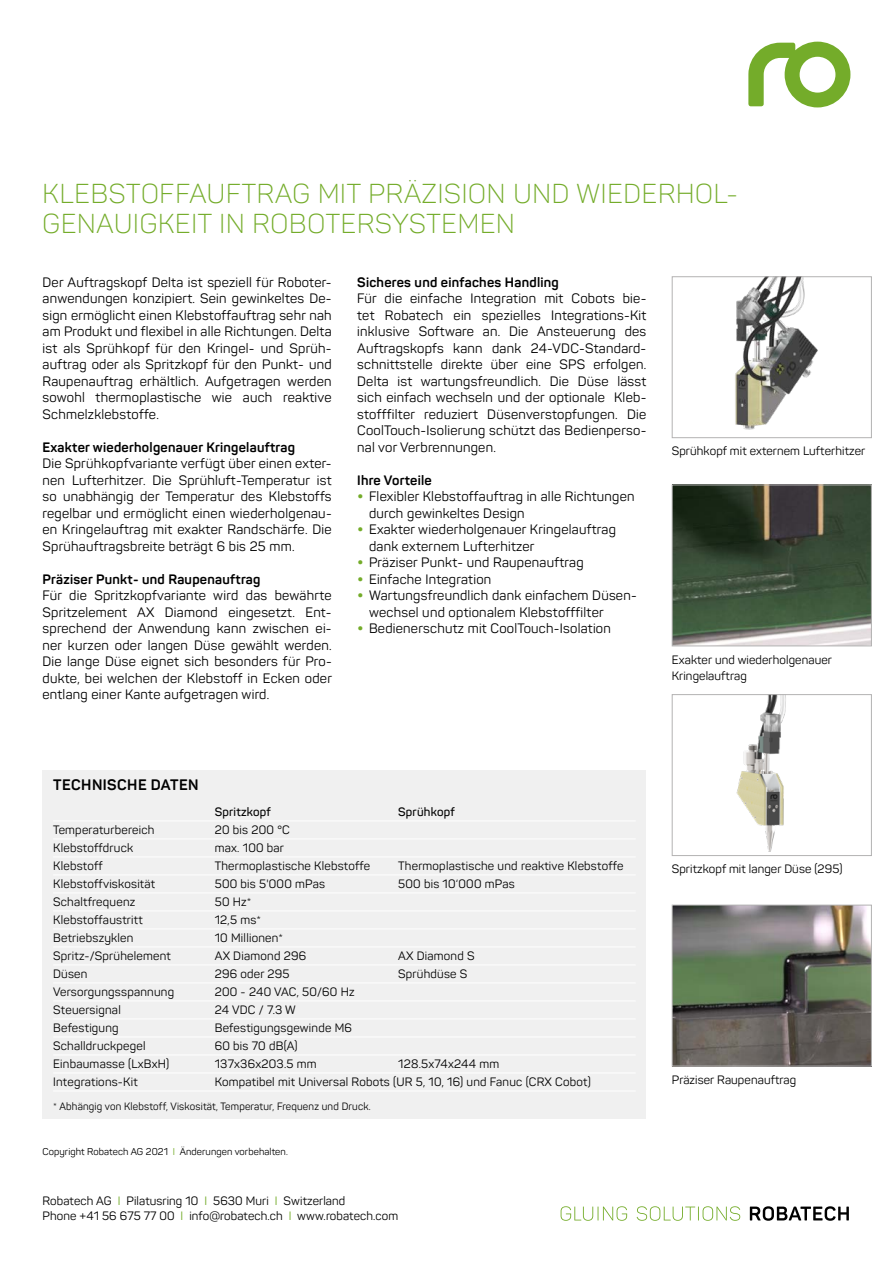
<style>
.page{position:relative;width:893px;height:1263px;background:#fff}
.page>*{position:absolute;margin:0;border:0;box-sizing:border-box;transform-origin:0 0}
.t1{font:300 27px/30px "Panton";letter-spacing:.03em;color:#74ac2a}
.t2{font:700 15px "Panton";letter-spacing:.03em;color:#000}
.t3{font:13.5px/16.5px "Panton";letter-spacing:.02em;color:#000;text-align:justify}
.t4{font:700 13.5px "Panton";letter-spacing:.02em;color:#000}
.t5{font:12px/16.5px "Panton";letter-spacing:.02em;color:#000}
.t6{font:600 12px "Panton";letter-spacing:.02em;color:#000}
.t7{font:10.5px "Panton";letter-spacing:.02em;color:#000}
.t8{font:9.75px "Panton";letter-spacing:.01em;color:#000}
.s1{font-weight:700;font-size:18px;color:#74ac2a}
.s2{color:#74ac2a}
</style>
<div class="page">
<svg style="left:748px;top:42px;width:102px;height:65px"></svg>
<svg style="left:750px;top:1206px;width:99px;height:15px"></svg>
<svg style="left:561px;top:1206px;width:179px;height:15px"></svg>
<img style="left:735px;top:278px;width:83px;height:152px">
<div style="left:672px;top:276px;width:200px;height:162px;border:1px solid #b3b2b2"></div>
<img style="left:674px;top:487px;width:196px;height:157px">
<div style="left:672px;top:485px;width:200px;height:161px;border:1px solid #b3b2b2"></div>
<img style="left:736px;top:696px;width:50px;height:156px">
<div style="left:672px;top:694px;width:200px;height:162px;border:1px solid #b3b2b2"></div>
<img style="left:674px;top:907px;width:196px;height:157px">
<div style="left:672px;top:905px;width:200px;height:161px;border:1px solid #b3b2b2"></div>
<div style="left:43px;top:770px;width:603px;height:348px;background:#f0f0f0"></div>
<hr style="left:53px;top:821px;width:583px;height:1px;background:#fff">
<hr style="left:53px;top:839px;width:583px;height:1px;background:#fff">
<hr style="left:53px;top:857px;width:583px;height:1px;background:#fff">
<hr style="left:53px;top:875px;width:583px;height:1px;background:#fff">
<hr style="left:53px;top:893px;width:583px;height:1px;background:#fff">
<hr style="left:53px;top:911px;width:583px;height:1px;background:#fff">
<hr style="left:53px;top:929px;width:583px;height:1px;background:#fff">
<hr style="left:53px;top:947px;width:583px;height:1px;background:#fff">
<hr style="left:53px;top:965px;width:583px;height:1px;background:#fff">
<hr style="left:53px;top:983px;width:583px;height:1px;background:#fff">
<hr style="left:53px;top:1001px;width:583px;height:1px;background:#fff">
<hr style="left:53px;top:1019px;width:583px;height:1px;background:#fff">
<hr style="left:53px;top:1037px;width:583px;height:1px;background:#fff">
<hr style="left:53px;top:1055px;width:583px;height:1px;background:#fff">
<hr style="left:53px;top:1073px;width:583px;height:1px;background:#fff">
<hr style="left:53px;top:1091px;width:583px;height:1px;background:#fff">
<h1 class="t1" style="left:43px;top:178px;width:697px">KLEBSTOFFAUFTRAG MIT PRÄZISION UND WIEDERHOL-<br>GENAUIGKEIT IN ROBOTERSYSTEMEN</h1>
<p class="t3" style="left:43px;top:274px;width:291px">Der Auftragskopf Delta ist speziell für Roboter&shy;anwendungen konzipiert. Sein gewinkeltes De&shy;sign ermöglicht einen Klebstoffauftrag sehr nah am Produkt und flexibel in alle Richtungen. Delta ist als Sprühkopf für den Kringel- und Sprüh&shy;auftrag oder als Spritzkopf für den Punkt- und Raupenauftrag erhältlich. Aufgetragen werden sowohl thermoplastische wie auch reaktive Schmelzklebstoffe.</p>
<p class="t4" style="left:43px;top:438px;width:254px">Exakter wiederholgenauer Kringelauftrag</p>
<p class="t3" style="left:43px;top:455px;width:291px">Die Sprühkopfvariante verfügt über einen exter&shy;nen Lufterhitzer. Die Sprühluft-Temperatur ist so unabhängig der Temperatur des Klebstoffs regelbar und ermöglicht einen wiederholgenau&shy;en Kringelauftrag mit exakter Randschärfe. Die Sprühauftragsbreite beträgt 6 bis 25 mm.</p>
<p class="t4" style="left:43px;top:570px;width:220px">Präziser Punkt- und Raupenauftrag</p>
<p class="t3" style="left:43px;top:587px;width:291px">Für die Spritzkopfvariante wird das bewährte Spritzelement AX Diamond eingesetzt. Ent&shy;sprechend der Anwendung kann zwischen ei&shy;ner kurzen oder langen Düse gewählt werden.<br>Die lange Düse eignet sich besonders für Pro&shy;dukte, bei welchen der Klebstoff in Ecken oder entlang einer Kante aufgetragen wird.</p>
<p class="t4" style="left:357px;top:273px;width:203px">Sicheres und einfaches Handling</p>
<p class="t3" style="left:357px;top:290px;width:291px">Für die einfache Integration mit Cobots bie&shy;tet Robatech ein spezielles Integrations-Kit inklusive Software an. Die Ansteuerung des Auftragskopfs kann dank 24-VDC-Standard&shy;schnittstelle direkte über eine SPS erfolgen.<br>Delta ist wartungsfreundlich. Die Düse lässt sich einfach wechseln und der optionale Kleb&shy;stofffilter reduziert Düsenverstopfungen. Die CoolTouch-Isolierung schützt das Bedienperso&shy;nal vor Verbrennungen.</p>
<p class="t4" style="left:357px;top:471px;width:76px">Ihre Vorteile</p>
<p class="t3" style="left:369px;top:488px;width:267px;text-indent:-12px"><span class="s1">•</span> Flexibler Klebstoffauftrag in alle Richtungen durch gewinkeltes Design</p>
<p class="t3" style="left:369px;top:521px;width:248px;text-indent:-12px"><span class="s1">•</span> Exakter wiederholgenauer Kringelauftrag dank externem Lufterhitzer</p>
<p class="t3" style="left:357px;top:554px;width:228px"><span class="s1">•</span> Präziser Punkt- und Raupenauftrag</p>
<p class="t3" style="left:357px;top:571px;width:136px"><span class="s1">•</span> Einfache Integration</p>
<p class="t3" style="left:369px;top:587px;width:269px;text-indent:-12px"><span class="s1">•</span> Wartungsfreundlich dank einfachem Düsen&shy;wechsel und optionalem Klebstofffilter</p>
<p class="t3" style="left:357px;top:620px;width:255px"><span class="s1">•</span> Bedienerschutz mit CoolTouch-Isolation</p>
<p class="t5" style="left:672px;top:443px;width:195px">Sprühkopf mit externem Lufterhitzer</p>
<p class="t5" style="left:672px;top:651px;width:162px">Exakter und wiederholgenauer<br>Kringelauftrag</p>
<p class="t2" style="left:53px;top:775px;width:147px">TECHNISCHE DATEN</p>
<p class="t6" style="left:215px;top:805px;width:58px">Spritzkopf</p>
<p class="t6" style="left:398px;top:805px;width:58px">Sprühkopf</p>
<p class="t5" style="left:53px;top:822px;width:103px">Temperaturbereich</p>
<p class="t5" style="left:215px;top:822px;width:77px">20 bis 200 °C</p>
<p class="t5" style="left:53px;top:840px;width:82px">Klebstoffdruck</p>
<p class="t5" style="left:215px;top:840px;width:71px">max. 100 bar</p>
<p class="t5" style="left:53px;top:858px;width:51px">Klebstoff</p>
<p class="t5" style="left:215px;top:858px;width:157px">Thermoplastische Klebstoffe</p>
<p class="t5" style="left:398px;top:858px;width:227px">Thermoplastische und reaktive Klebstoffe</p>
<p class="t5" style="left:53px;top:876px;width:103px">Klebstoffviskosität</p>
<p class="t5" style="left:215px;top:876px;width:112px">500 bis 5'000 mPas</p>
<p class="t5" style="left:398px;top:876px;width:118px">500 bis 10‘000 mPas</p>
<p class="t5" style="left:53px;top:894px;width:84px">Schaltfrequenz</p>
<p class="t5" style="left:215px;top:894px;width:38px">50 Hz*</p>
<p class="t5" style="left:53px;top:912px;width:91px">Klebstoffaustritt</p>
<p class="t5" style="left:215px;top:912px;width:48px">12,5 ms*</p>
<p class="t5" style="left:53px;top:930px;width:82px">Betriebszyklen</p>
<p class="t5" style="left:215px;top:930px;width:70px">10 Millionen*</p>
<p class="t5" style="left:53px;top:948px;width:119px">Spritz-/Sprühelement</p>
<p class="t5" style="left:215px;top:948px;width:93px">AX Diamond 296</p>
<p class="t5" style="left:398px;top:948px;width:78px">AX Diamond S</p>
<p class="t5" style="left:53px;top:966px;width:36px">Düsen</p>
<p class="t5" style="left:215px;top:966px;width:76px">296 oder 295</p>
<p class="t5" style="left:398px;top:966px;width:71px">Sprühdüse S</p>
<p class="t5" style="left:53px;top:984px;width:122px">Versorgungsspannung</p>
<p class="t5" style="left:215px;top:984px;width:141px">200 - 240 VAC, 50/60 Hz</p>
<p class="t5" style="left:53px;top:1002px;width:69px">Steuersignal</p>
<p class="t5" style="left:215px;top:1002px;width:83px">24 VDC / 7.3 W</p>
<p class="t5" style="left:53px;top:1020px;width:67px">Befestigung</p>
<p class="t5" style="left:215px;top:1020px;width:139px">Befestigungsgewinde M6</p>
<p class="t5" style="left:53px;top:1038px;width:94px">Schalldruckpegel</p>
<p class="t5" style="left:215px;top:1038px;width:84px">60 bis 70 dB(A)</p>
<p class="t5" style="left:53px;top:1056px;width:118px">Einbaumasse (LxBxH)</p>
<p class="t5" style="left:215px;top:1056px;width:103px">137x36x203.5 mm</p>
<p class="t5" style="left:398px;top:1056px;width:103px">128.5x74x244 mm</p>
<p class="t5" style="left:53px;top:1074px;width:86px">Integrations-Kit</p>
<p class="t5" style="left:215px;top:1074px;width:378px">Kompatibel mit Universal Robots (UR 5, 10, 16) und Fanuc (CRX Cobot)</p>
<p class="t7" style="left:53px;top:1100px;width:319px">* Abhängig von Klebstoff, Viskosität, Temperatur, Frequenz und Druck.</p>
<p class="t8" style="left:43px;top:1146px;width:247px">Copyright Robatech AG 2021 <span class="s2">I</span> Änderungen vorbehalten.</p>
<p class="t5" style="left:43px;top:1194px;width:357px;line-height:15px">Robatech AG <span class="s2">I</span> Pilatusring 10 <span class="s2">I</span> 5630 Muri <span class="s2">I</span> Switzerland<br>Phone +41 56 675 77 00 <span class="s2">I</span> info@robatech.ch <span class="s2">I</span> www.robatech.com</p>
<p class="t5" style="left:672px;top:861px;width:172px">Spritzkopf mit langer Düse (295)</p>
<p class="t5" style="left:672px;top:1071px;width:126px">Präziser Raupenauftrag</p>
</div>
